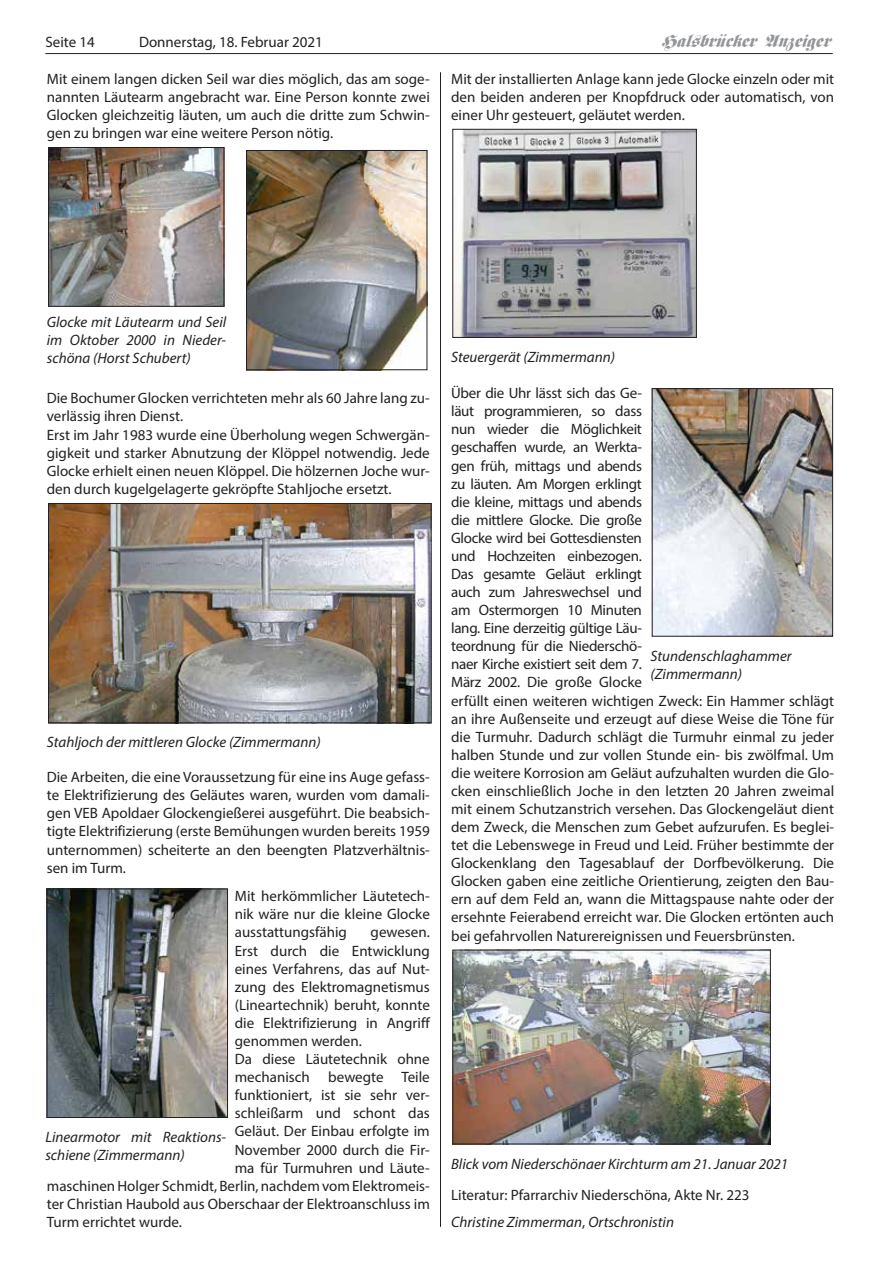
<style>
.page{position:relative;width:881px;height:1263px;background:#fff}
.page>*{position:absolute;margin:0;border:0;box-sizing:border-box;transform-origin:0 0}
.t1{font:18px "TT3 A15 OI00";letter-spacing:-.005em;color:#939598}
.t2{font:15px/18.1px "Myriad Pro";color:#231f20;text-align:justify}
.t3{font:italic 15px/18px "Myriad Pro";color:#231f20}
.t4{font:13.5px "Helvetica";letter-spacing:-.005em;color:#231f20}
.s1{font-style:italic}
</style>
<div class="page">
<hr style="left:440px;top:72px;width:1px;height:1155px;background:#231f20">
<hr style="left:45px;top:53px;width:787px;height:1px;background:#231f20">
<img style="left:454px;top:131px;width:240px;height:205px">
<div style="left:452px;top:129px;width:244px;height:209px;border:1px solid #231f20"></div>
<img style="left:454px;top:952px;width:314px;height:190px">
<div style="left:452px;top:950px;width:318px;height:194px;border:1px solid #231f20"></div>
<img style="left:50px;top:149px;width:172px;height:155px">
<div style="left:48px;top:147px;width:176px;height:159px;border:1px solid #231f20"></div>
<img style="left:50px;top:505px;width:379px;height:216px">
<div style="left:48px;top:503px;width:383px;height:220px;border:1px solid #231f20"></div>
<img style="left:248px;top:152px;width:177px;height:216px">
<div style="left:246px;top:150px;width:181px;height:220px;border:1px solid #231f20"></div>
<img style="left:49px;top:891px;width:177px;height:225px">
<div style="left:47px;top:889px;width:181px;height:229px;border:1px solid #231f20"></div>
<img style="left:653px;top:390px;width:177px;height:244px">
<div style="left:651px;top:388px;width:181px;height:248px;border:1px solid #231f20"></div>
<p class="t4" style="left:225px;top:35px;width:100px">13. August 2008</p>
<p class="t1" style="left:660px;top:35px;width:170px">Halsbrücker Anzeiger</p>
<p class="t2" style="left:451px;top:69px;width:384px">Mit der installierten Anlage kann jede Glocke einzeln oder mit den beiden anderen per Knopfdruck oder automatisch, von einer Uhr gesteuert, geläutet werden.</p>
<p class="t2" style="left:45px;top:33px;width:51px">Seite 14</p>
<p class="t2" style="left:139px;top:33px;width:185px">Donnerstag, 18. Februar 2021</p>
<p class="t2" style="left:47px;top:69px;width:384px">Mit einem langen dicken Seil war dies möglich, das am soge&shy;nannten Läutearm angebracht war. Eine Person konnte zwei Glocken gleichzeitig läuten, um auch die dritte zum Schwin&shy;gen zu bringen war eine weitere Person nötig.</p>
<p class="t3" style="left:47px;top:313px;width:181px;text-align:justify">Glocke mit Läutearm und Seil im Oktober 2000 in Nieder&shy;schöna (Horst Schubert)</p>
<p class="t2" style="left:47px;top:389px;width:384px;text-align:left">Die Bochumer Glocken verrichteten mehr als 60 Jahre lang zu&shy;verlässig ihren Dienst.<br>Erst im Jahr 1983 wurde eine Überholung wegen Schwergän&shy;gigkeit und starker Abnutzung der Klöppel notwendig. Jede Glocke erhielt einen neuen Klöppel. Die hölzernen Joche wur&shy;den durch kugelgelagerte gekröpfte Stahljoche ersetzt.</p>
<p class="t3" style="left:47px;top:733px;width:275px">Stahljoch der mittleren Glocke (Zimmermann)</p>
<p class="t2" style="left:47px;top:768px;width:384px">Die Arbeiten, die eine Voraussetzung für eine ins Auge gefass&shy;te Elektrifizierung des Geläutes waren, wurden vom damali&shy;gen VEB Apoldaer Glockengießerei ausgeführt. Die beabsich&shy;tigte Elektrifizierung (erste Bemühungen wurden bereits 1959 unternommen) scheiterte an den beengten Platzverhältnis&shy;sen im Turm.</p>
<p class="t2" style="left:235px;top:887px;width:196px">Mit herkömmlicher Läutetech&shy;nik wäre nur die kleine Glocke ausstattungsfähig</p>
<p class="t2" style="left:370px;top:923px;width:61px">gewesen.</p>
<p class="t2" style="left:235px;top:941px;width:196px">Erst durch die Entwicklung</p>
<p class="t2" style="left:235px;top:959px;width:196px">eines Verfahrens, das auf Nut-</p>
<p class="t2" style="left:235px;top:977px;width:196px">zung des Elektromagnetismus</p>
<p class="t2" style="left:235px;top:995px;width:196px">(Lineartechnik) beruht, konnte</p>
<p class="t2" style="left:235px;top:1013px;width:196px">die Elektrifizierung in Angriff</p>
<p class="t2" style="left:235px;top:1032px;width:129px">genommen werden.</p>
<p class="t2" style="left:235px;top:1050px;width:196px">Da diese Läutetechnik ohne</p>
<p class="t2" style="left:235px;top:1068px;width:196px">mechanisch bewegte Teile</p>
<p class="t2" style="left:235px;top:1086px;width:196px">funktioniert, ist sie sehr ver-</p>
<p class="t2" style="left:235px;top:1104px;width:196px">schleißarm und schont das</p>
<p class="t2" style="left:235px;top:1122px;width:196px">Geläut. Der Einbau erfolgte im</p>
<p class="t2" style="left:235px;top:1140px;width:196px">November 2000 durch die Fir-</p>
<p class="t2" style="left:235px;top:1158px;width:196px">ma für Turmuhren und Läute-</p>
<p class="t2" style="left:47px;top:1176px;width:384px">maschinen Holger Schmidt, Berlin, nachdem vom Elektromeis-</p>
<p class="t2" style="left:47px;top:1194px;width:384px">ter Christian Haubold aus Oberschaar der Elektroanschluss im</p>
<p class="t2" style="left:47px;top:1212px;width:137px">Turm errichtet wurde.</p>
<p class="t3" style="left:45px;top:1128px;width:182px">Linearmotor mit Reaktions&shy;schiene (Zimmermann)</p>
<p class="t3" style="left:451px;top:348px;width:165px">Steuergerät (Zimmermann)</p>
<p class="t2" style="left:451px;top:384px;width:384px;text-align:left">Über die Uhr lässt sich das Ge-<br>läut programmieren, so dass<br>nun wieder die Möglichkeit<br>geschaffen wurde, an Werkta-<br>gen früh, mittags und abends<br>zu läuten. Am Morgen erklingt<br>die kleine, mittags und abends<br>die mittlere Glocke. Die große<br>Glocke wird bei Gottesdiensten<br>und Hochzeiten einbezogen.<br>Das gesamte Geläut erklingt<br>auch zum Jahreswechsel und<br>am Ostermorgen 10 Minuten<br>lang. Eine derzeitig gültige Läu-<br>teordnung für die Niederschö-<br>naer Kirche existiert seit dem 7.<br>März 2002. Die große Glocke<br>erfüllt einen weiteren wichtigen Zweck: Ein Hammer schlägt an ihre Außenseite und erzeugt auf diese Weise die Töne für die Turmuhr. Dadurch schlägt die Turmuhr einmal zu jeder halben Stunde und zur vollen Stunde ein- bis zwölfmal. Um die weitere Korrosion am Geläut aufzuhalten wurden die Glo&shy;cken einschließlich Joche in den letzten 20 Jahren zweimal mit einem Schutzanstrich versehen. Das Glockengeläut dient dem Zweck, die Menschen zum Gebet aufzurufen. Es beglei&shy;tet die Lebenswege in Freud und Leid. Früher bestimmte der Glockenklang den Tagesablauf der Dorfbevölkerung. Die Glocken gaben eine zeitliche Orientierung, zeigten den Bau&shy;ern auf dem Feld an, wann die Mittagspause nahte oder der ersehnte Feierabend erreicht war. Die Glocken ertönten auch bei gefahrvollen Naturereignissen und Feuersbrünsten.</p>
<p class="t3" style="left:650px;top:646px;width:142px">Stundenschlaghammer (Zimmermann)</p>
<p class="t3" style="left:451px;top:1154px;width:338px">Blick vom Niederschönaer Kirchturm am 21. Januar 2021</p>
<p class="t2" style="left:451px;top:1182px;width:300px;line-height:26.5px">Literatur: Pfarrarchiv Niederschöna, Akte Nr. 223<br><span class="s1">Christine Zimmerman</span>, <span class="s1">Ortschronistin</span></p>
</div>
